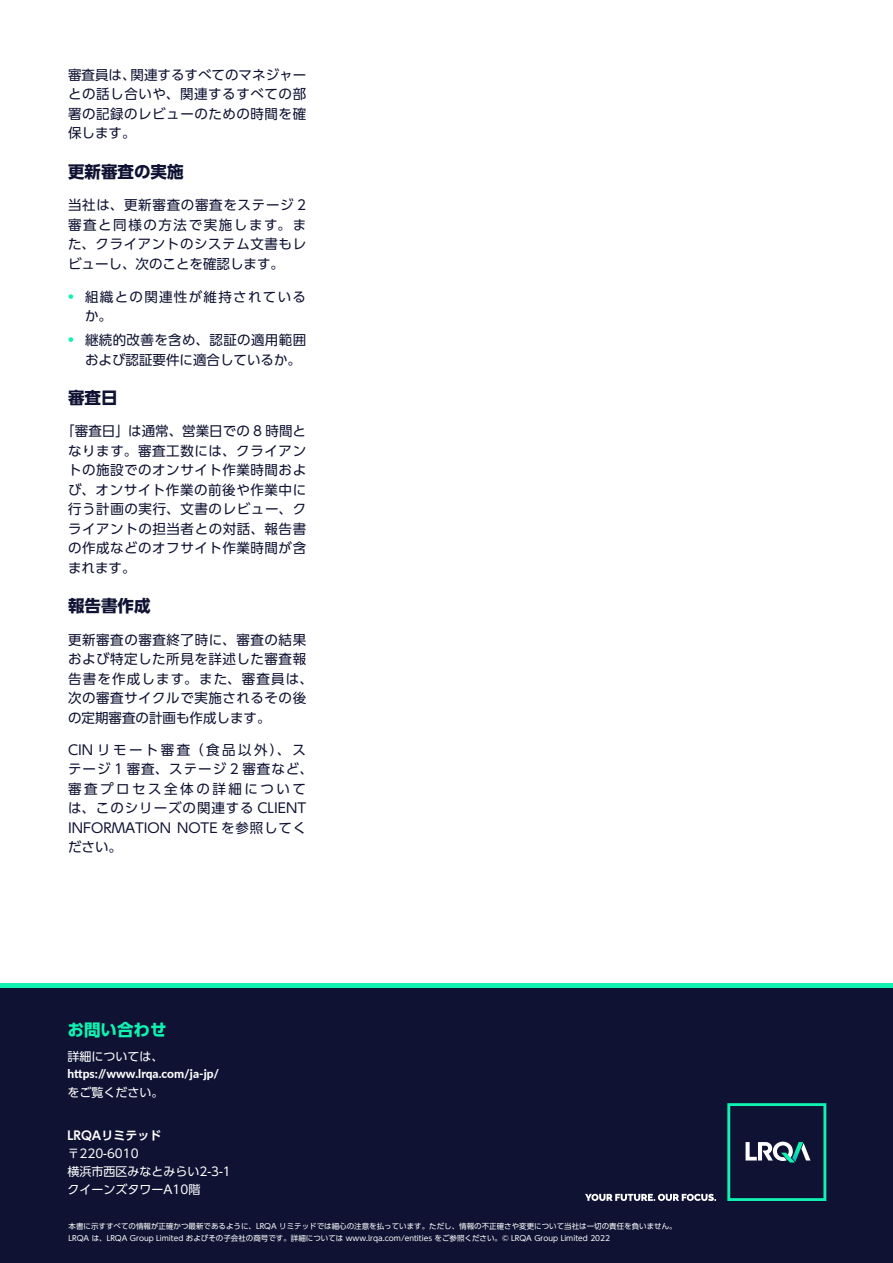
<style>
.page{position:relative;width:893px;height:1263px;background:#fff}
.page>*{position:absolute;margin:0;border:0;box-sizing:border-box;transform-origin:0 0}
.t1{font:700 16.5px "UD Shin Go Pro";color:#0f1232}
.t2{font:700 16.5px "UD Shin Go Pro";color:#0ff2b2}
.t3{font:13.5px/19.5px "UD Shin Go Pro";letter-spacing:.04em;color:#0f1232;text-align:justify}
.t4{font:13.5px/19.5px "UD Shin Go Pro";letter-spacing:.07em;color:#0f1232}
.t5{font:13.5px/19.5px "UD Shin Go Pro";color:#0f1232}
.t6{font:13.5px/19.5px "UD Shin Go Pro";letter-spacing:.1em;color:#0f1232}
.t7{font:12px/18px "UD Shin Go Pro";color:#fff}
.t8{font:800 12px "Lato";color:#fff}
.t9{font:700 12px "UD Shin Go Pro De";color:#fff}
.t10{font:7.5px/12px "UD Shin Go Pro";color:#fff}
.s1{font-weight:700;color:#0ff2b2}
</style>
<div class="page">
<div style="left:0;top:988px;width:893px;height:275px;background:#0f1232"></div>
<div style="left:0;top:983px;width:893px;height:5px;background:#0ff2b2"></div>
<svg style="left:585px;top:1194px;width:131px;height:7px"></svg>
<svg style="left:727px;top:1103px;width:99px;height:98px"></svg>
<p class="t3" style="left:68px;top:65px;width:240px">審査員は、関連するすべてのマネジャーとの話し合いや、関連するすべての部署の記録のレビューのための時間を確保します。</p>
<p class="t1" style="left:68px;top:158px;width:117px">更新審査の実施</p>
<p class="t3" style="left:68px;top:195px;width:240px">当社は、更新審査の審査をステージ 2審査と同様の方法で実施します。また、クライアントのシステム文書もレビューし、次のことを確認します。</p>
<p class="t6" style="left:85px;top:286px;width:223px;text-indent:-17px"><span class="s1">•</span> 組織との関連性が維持されているか。</p>
<p class="t5" style="left:85px;top:330px;width:223px;text-indent:-17px"><span class="s1">•</span> 継続的改善を含め、認証の適用範囲および認証要件に適合しているか。</p>
<p class="t1" style="left:68px;top:384px;width:51px">審査日</p>
<p class="t3" style="left:68px;top:421px;width:240px;text-indent:-7px">「審査日」は通常、営業日での 8 時間となります。審査工数には、クライアントの施設でのオンサイト作業時間および、オンサイト作業の前後や作業中に行う計画の実行、文書のレビュー、クライアントの担当者との対話、報告書の作成などのオフサイト作業時間が含まれます。</p>
<p class="t1" style="left:68px;top:592px;width:84px">報告書作成</p>
<p class="t3" style="left:68px;top:629px;width:246px;text-align:left">更新審査の審査終了時に、審査の結果および特定した所見を詳述した審査報告書を作成します。また、審査員は、次の審査サイクルで実施されるその後の定期審査の計画も作成します。</p>
<p class="t4" style="left:68px;top:739px;width:246px">CIN リモート審査（食品以外）、ステージ 1 審査、ステージ 2 審査など、審査プロセス全体の詳細については、このシリーズの関連する CLIENT<br>INFORMATION NOTE を参照してください。</p>
<p class="t2" style="left:68px;top:1016px;width:100px">お問い合わせ</p>
<p class="t7" style="left:68px;top:1047px;width:97px">詳細については、</p>
<p class="t8" style="left:68px;top:1065px;width:153px">https://www.lrqa.com/ja-jp/</p>
<p class="t7" style="left:68px;top:1083px;width:97px">をご覧ください。</p>
<p class="t9" style="left:68px;top:1125px;width:95px">LRQAリミテッド</p>
<p class="t7" style="left:68px;top:1143px;width:165px">〒220-6010<br>横浜市西区みなとみらい2-3-1クイーンズタワーA10階</p>
<p class="t10" style="left:68px;top:1219px;width:610px">本書に示すすべての情報が正確かつ最新であるように、LRQA リミテッドでは細心の注意を払っています。ただし、情報の不正確さや変更について当社は一切の責任を負いません。<br>LRQA は、LRQA Group Limited およびその子会社の商号です。詳細については www.lrqa.com/entities をご参照ください。© LRQA Group Limited 2022</p>
</div>
